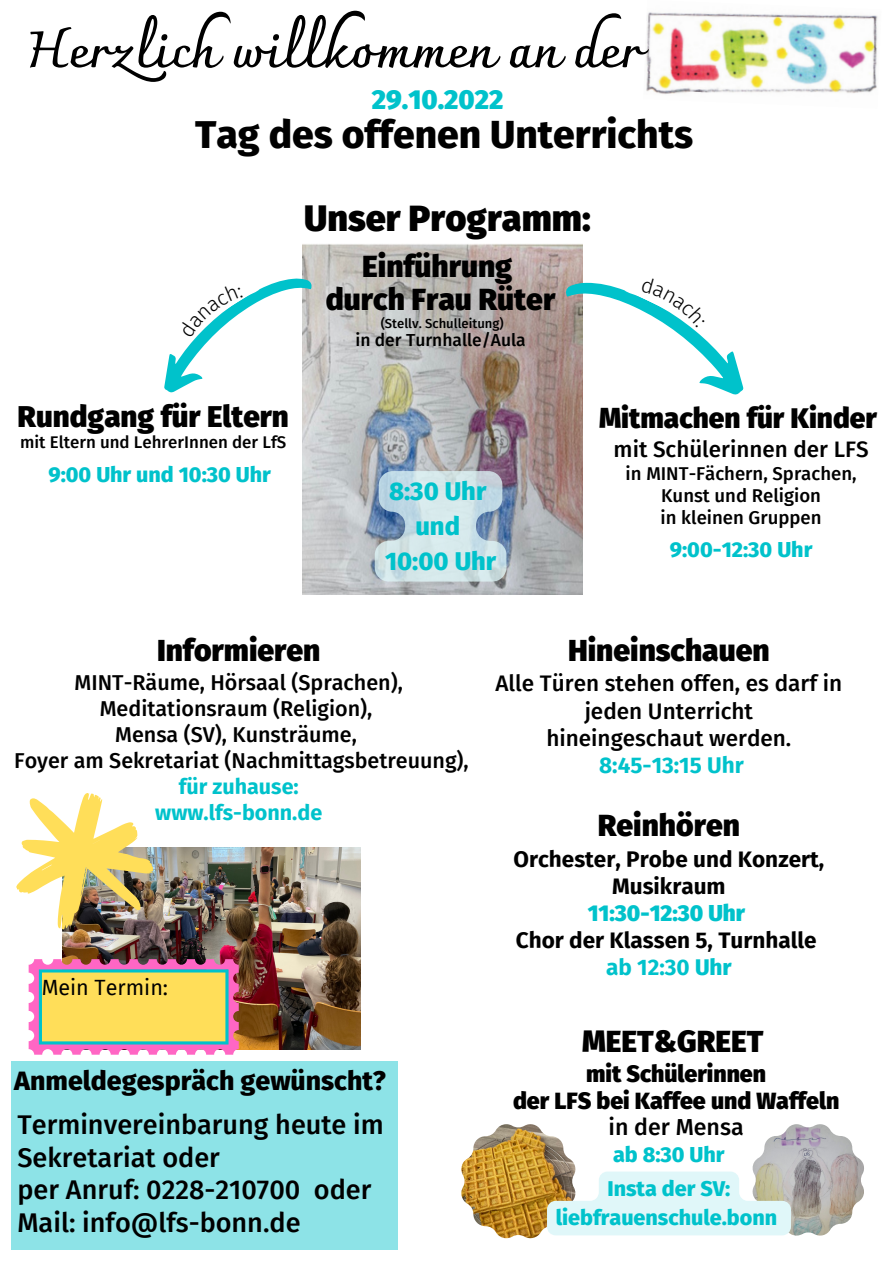
<style>
.page{position:relative;width:894px;height:1264px;background:#fff}
.page>*{position:absolute;margin:0;border:0;box-sizing:border-box;transform-origin:0 0}
.t1{font:700 51px "Charmonman";color:#000}
.t2{font:800 39px "Fira Sans";color:#000}
.t3{font:900 36px "Fira Sans";color:#000}
.t4{font:900 30px/32.7px "Fira Sans";color:#000;text-align:center}
.t5{font:900 29.55px "Fira Sans";color:#000}
.t6{font:900 28.05px "Fira Sans";color:#000}
.t7{font:500 27px/32.7px "Fira Sans";color:#000}
.t8{font:900 27px "Fira Sans";color:#00c2cb}
.t9{font:800 26.7px "Fira Sans";color:#000}
.t10{font:800 25.5px/35px "Fira Sans";color:#00c2cb;text-align:center}
.t11{font:900 23.1px/27px "Fira Sans";color:#000;text-align:center}
.t12{font:500 23.1px "Fira Sans";color:#000}
.t13{font:500 22.5px/27px "Fira Sans";color:#000;text-align:center}
.t14{font:700 22.5px/27px "Fira Sans";color:#000;text-align:center}
.t15{font:900 22.5px "Fira Sans";color:#00c2cb}
.t16{font:700 22.5px "Fira Sans";color:#00c2cb}
.t17{font:500 21.6px/26px "Fira Sans";color:#000;text-align:center}
.t18{font:800 21.6px/29.2px "Fira Sans";color:#00c2cb;text-align:center}
.t19{font:700 21.6px/26px "Fira Sans";color:#00c2cb;text-align:center}
.t20{font:21.6px "Fira Sans";color:#000}
.t21{font:500 18.6px/22px "Fira Sans";color:#000;text-align:center}
.t22{font:500 17.4px "Fira Sans";color:#000}
.t23{font:500 16.95px "Fira Sans";color:#000}
.t24{font:500 13.05px "Fira Sans";color:#000}
.s1{color:#00c2cb}
.s2{font-weight:800;color:#00c2cb}
</style>
<div class="page">
<div style="left:11px;top:1061px;width:386px;height:188px;background:#8de3e7"></div>
<img style="left:461px;top:1124px;width:114px;height:114px">
<img style="left:752px;top:1124px;width:111px;height:111px">
<img style="left:239px;top:847px;width:121px;height:202px">
<img style="left:302px;top:244px;width:280px;height:350px">
<img style="left:646px;top:12px;width:232px;height:82px">
<img style="left:16px;top:793px;width:223px;height:261px">
<svg style="left:374px;top:471px;width:132px;height:110px"></svg>
<svg style="left:547px;top:1171px;width:243px;height:64px"></svg>
<svg style="left:164px;top:263px;width:160px;height:136px"></svg>
<svg style="left:554px;top:266px;width:190px;height:136px"></svg>
<h1 class="t1" style="left:25px;top:20px;width:616px">Herzlich willkommen an der</h1>
<h2 class="t2" style="left:195px;top:111px;width:499px">Tag des offenen Unterrichts</h2>
<p class="t8" style="left:372px;top:83px;width:133px">29.10.2022</p>
<h3 class="t3" style="left:304px;top:197px;width:288px">Unser Programm:</h3>
<h3 class="t5" style="left:18px;top:399px;width:273px">Rundgang für Eltern</h3>
<p class="t23" style="left:20px;top:432px;width:268px">mit Eltern und LehrerInnen der LfS</p>
<p class="t18" style="left:48px;top:460px;width:224px">9:00 Uhr und 10:30 Uhr</p>
<h3 class="t4" style="left:326px;top:251px;width:231px">Einführung durch Frau Rüter</h3>
<p class="t24" style="left:380px;top:315px;width:124px">(Stellv. Schulleitung)</p>
<p class="t22" style="left:355px;top:330px;width:172px">in der Turnhalle/Aula</p>
<p class="t10" style="left:385px;top:474px;width:113px">8:30 Uhr und<br>10:00 Uhr</p>
<p class="t6" style="left:599px;top:401px;width:279px">Mitmachen für Kinder</p>
<p class="t13" style="left:613px;top:436px;width:256px">mit Schülerinnen der LFS</p>
<p class="t21" style="left:625px;top:463px;width:232px">in MINT-Fächern, Sprachen,<br>Kunst und Religion<br>in kleinen Gruppen</p>
<p class="t18" style="left:669px;top:535px;width:144px">9:00-12:30 Uhr</p>
<h3 class="t4" style="left:157px;top:634px;width:165px">Informieren</h3>
<p class="t17" style="left:14px;top:670px;width:456px">MINT-Räume, Hörsaal (Sprachen), Meditationsraum (Religion),<br>Mensa (SV), Kunsträume,<br>Foyer am Sekretariat (Nachmittagsbetreuung),</p>
<p class="t19" style="left:155px;top:773px;width:168px">für zuhause: www.lfs-bonn.de</p>
<p class="t20" style="left:42px;top:974px;width:128px">Mein Termin:</p>
<p class="t9" style="left:14px;top:1065px;width:373px">Anmeldegespräch gewünscht?</p>
<p class="t7" style="left:17px;top:1108px;width:368px">Terminvereinbarung heute im<br>Sekretariat oder<br>per Anruf: 0228-210700 oder<br>Mail: info@lfs-bonn.de</p>
<h3 class="t4" style="left:568px;top:634px;width:203px">Hineinschauen</h3>
<p class="t13" style="left:495px;top:670px;width:348px">Alle Türen stehen offen, es darf in jeden Unterricht<br>hineingeschaut werden.</p>
<p class="t16" style="left:599px;top:751px;width:146px">8:45-13:15 Uhr</p>
<h3 class="t4" style="left:597px;top:809px;width:143px">Reinhören</h3>
<p class="t14" style="left:513px;top:845px;width:312px">Orchester, Probe und Konzert,<br>Musikraum</p>
<p class="t15" style="left:587px;top:899px;width:159px">11:30-12:30 Uhr</p>
<p class="t14" style="left:515px;top:926px;width:302px">Chor der Klassen 5, Turnhalle <span class="s1">ab 12:30</span> <span class="s2">Uhr</span></p>
<h3 class="t4" style="left:582px;top:1025px;width:183px">MEET&amp;GREET</h3>
<p class="t11" style="left:513px;top:1060px;width:327px">mit Schülerinnen<br>der LFS bei Kaffee und Waffeln</p>
<p class="t12" style="left:608px;top:1113px;width:137px">in der Mensa</p>
<p class="t18" style="left:613px;top:1140px;width:113px">ab 8:30 Uhr</p>
<p class="t18" style="left:555px;top:1174px;width:223px">Insta der SV: liebfrauenschule.bonn</p>
</div>
